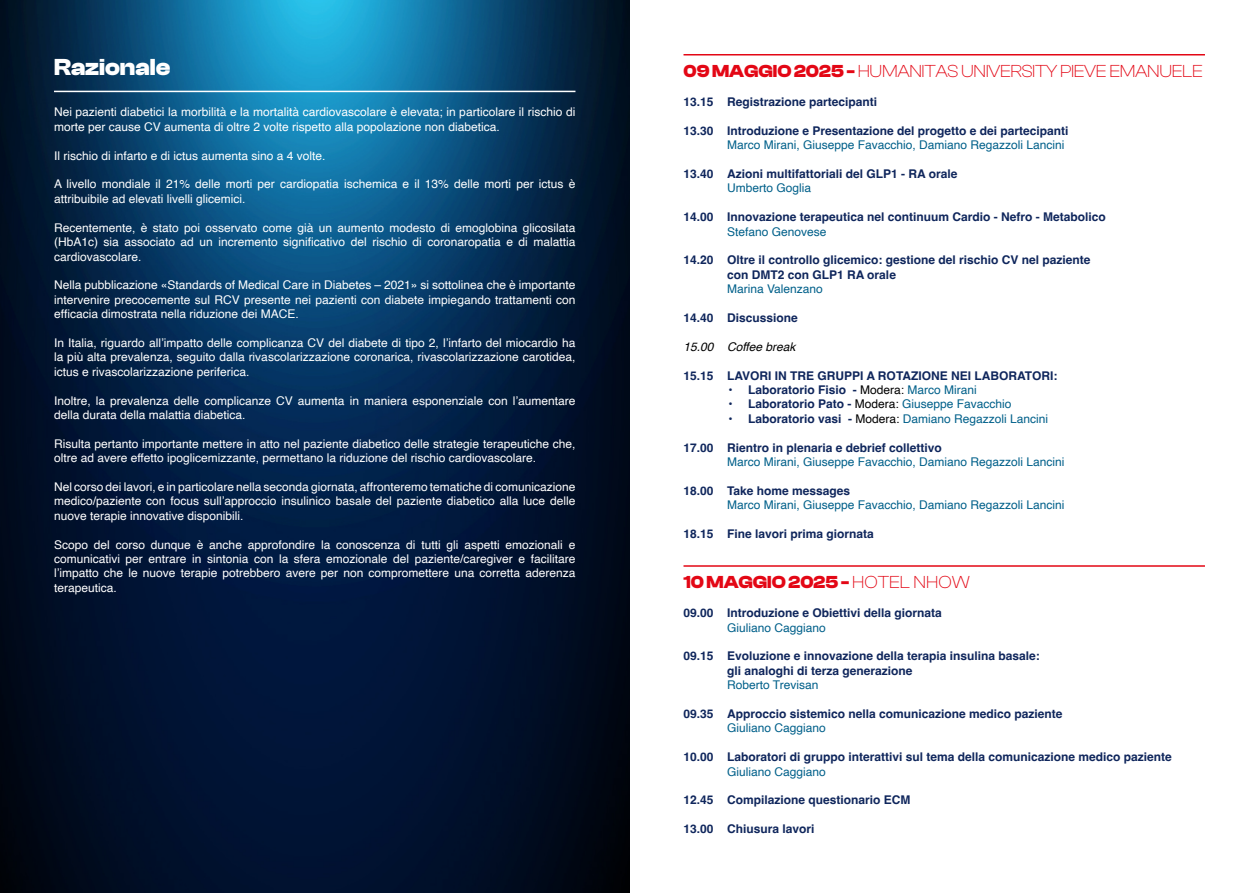
<style>
.page{position:relative;width:1259px;height:893px;background:#fff}
.page>*{position:absolute;margin:0;border:0;box-sizing:border-box;transform-origin:0 0}
.t1{font:700 24px "Clash Display";color:#fff}
.t2{font:300 18px "Clash Display";letter-spacing:-.02em;color:#e30715}
.t3{font:700 18px "Clash Display";color:#e30715}
.t4{font:12px/14.4px "Helvetica";color:#fff;text-align:justify}
.t5{font:700 12px/14.4px "Helvetica";color:#0f265c}
.t6{font:12px "Helvetica";color:#00608a}
.t7{font:italic 12px "Helvetica";color:#000}
.s1{font-weight:700}
.s2{font-weight:400;color:#000}
.s3{font-weight:400;color:#00608a}
.s4{font-weight:700;color:#0f265c}
.s5{color:#000}
.s6{font-weight:300}
</style>
<div class="page">
<img style="left:0;top:0;width:629px;height:893px">
<hr style="left:54px;top:91px;width:521px;height:1px;background:#fff">
<hr style="left:683px;top:54px;width:522px;height:2px;background:#e30715">
<hr style="left:683px;top:565px;width:522px;height:2px;background:#e30715">
<h1 class="t1" style="left:54px;top:54px;width:118px">Razionale</h1>
<h2 class="t2" style="left:683px;top:61px;width:521px"><span class="s1">09 MAGGIO 2025 -</span> HUMANITAS UNIVERSITY PIEVE EMANUELE</h2>
<p class="t5" style="left:683px;top:96px;width:195px">13.15 Registrazione partecipanti</p>
<p class="t5" style="left:683px;top:125px;width:386px">13.30 Introduzione e Presentazione del progetto e dei partecipanti</p>
<p class="t6" style="left:727px;top:136px;width:339px">Marco Mirani, Giuseppe Favacchio, Damiano Regazzoli Lancini</p>
<p class="t5" style="left:683px;top:168px;width:275px">13.40 Azioni multifattoriali del GLP1 - RA orale</p>
<p class="t6" style="left:727px;top:179px;width:86px">Umberto Goglia</p>
<p class="t5" style="left:683px;top:211px;width:424px">14.00 Innovazione terapeutica nel continuum Cardio - Nefro - Metabolico</p>
<p class="t6" style="left:727px;top:222px;width:101px">Stefano Genovese</p>
<p class="t5" style="left:727px;top:254px;width:365px;text-indent:-44px">14.20 Oltre il controllo glicemico: gestione del rischio CV nel paziente con DMT2 con GLP1 RA orale</p>
<p class="t6" style="left:727px;top:280px;width:97px">Marina Valenzano</p>
<p class="t5" style="left:683px;top:312px;width:116px">14.40 Discussione</p>
<p class="t7" style="left:683px;top:337px;width:113px">15.00 Coffee break</p>
<p class="t5" style="left:683px;top:369px;width:375px">15.15 LAVORI IN TRE GRUPPI A ROTAZIONE NEI LABORATORI:</p>
<p class="t5" style="left:728px;top:384px;width:250px">• Laboratorio Fisio - <span class="s2">Modera:</span> <span class="s3">Marco Mirani</span></p>
<p class="t5" style="left:728px;top:398px;width:284px">• Laboratorio Pato - <span class="s2">Modera:</span> <span class="s3">Giuseppe Favacchio</span></p>
<p class="t6" style="left:728px;top:409px;width:321px"><span class="s4">• Laboratorio vasi -</span> <span class="s5">Modera:</span> Damiano Regazzoli Lancini</p>
<p class="t5" style="left:683px;top:441px;width:260px">17.00 Rientro in plenaria e debrief collettivo</p>
<p class="t6" style="left:727px;top:452px;width:339px">Marco Mirani, Giuseppe Favacchio, Damiano Regazzoli Lancini</p>
<p class="t5" style="left:683px;top:485px;width:168px">18.00 Take home messages</p>
<p class="t6" style="left:727px;top:496px;width:339px">Marco Mirani, Giuseppe Favacchio, Damiano Regazzoli Lancini</p>
<p class="t5" style="left:683px;top:528px;width:192px">18.15 Fine lavori prima giornata</p>
<h2 class="t3" style="left:683px;top:572px;width:288px">10 MAGGIO 2025 - <span class="s6">HOTEL NHOW</span></h2>
<p class="t5" style="left:683px;top:607px;width:260px">09.00 Introduzione e Obiettivi della giornata</p>
<p class="t6" style="left:727px;top:618px;width:100px">Giuliano Caggiano</p>
<p class="t5" style="left:727px;top:650px;width:314px;text-indent:-44px">09.15 Evoluzione e innovazione della terapia insulina basale: gli analoghi di terza generazione</p>
<p class="t6" style="left:727px;top:676px;width:93px">Roberto Trevisan</p>
<p class="t5" style="left:683px;top:708px;width:380px">09.35 Approccio sistemico nella comunicazione medico paziente</p>
<p class="t6" style="left:727px;top:719px;width:100px">Giuliano Caggiano</p>
<p class="t5" style="left:683px;top:751px;width:490px">10.00 Laboratori di gruppo interattivi sul tema della comunicazione medico paziente</p>
<p class="t6" style="left:727px;top:762px;width:100px">Giuliano Caggiano</p>
<p class="t5" style="left:683px;top:794px;width:228px">12.45 Compilazione questionario ECM</p>
<p class="t5" style="left:683px;top:823px;width:132px">13.00 Chiusura lavori</p>
<p class="t4" style="left:54px;top:105px;width:523px">Nei pazienti diabetici la morbilità e la mortalità cardiovascolare è elevata; in particolare il rischio di morte per cause CV aumenta di oltre 2 volte rispetto alla popolazione non diabetica.</p>
<p class="t4" style="left:54px;top:149px;width:273px">Il rischio di infarto e di ictus aumenta sino a 4 volte.</p>
<p class="t4" style="left:54px;top:177px;width:523px">A livello mondiale il 21% delle morti per cardiopatia ischemica e il 13% delle morti per ictus è attribuibile ad elevati livelli glicemici.</p>
<p class="t4" style="left:54px;top:221px;width:523px">Recentemente, è stato poi osservato come già un aumento modesto di emoglobina glicosilata (HbA1c) sia associato ad un incremento significativo del rischio di coronaropatia e di malattia cardiovascolare.</p>
<p class="t4" style="left:54px;top:278px;width:523px">Nella pubblicazione «Standards of Medical Care in Diabetes – 2021» si sottolinea che è importante intervenire precocemente sul RCV presente nei pazienti con diabete impiegando trattamenti con efficacia dimostrata nella riduzione dei MACE.</p>
<p class="t4" style="left:54px;top:336px;width:523px">In Italia, riguardo all’impatto delle complicanza CV del diabete di tipo 2, l’infarto del miocardio ha la più alta prevalenza, seguito dalla rivascolarizzazione coronarica, rivascolarizzazione carotidea, ictus e rivascolarizzazione periferica.</p>
<p class="t4" style="left:54px;top:393px;width:523px">Inoltre, la prevalenza delle complicanze CV aumenta in maniera esponenziale con l’aumentare della durata della malattia diabetica.</p>
<p class="t4" style="left:54px;top:437px;width:523px">Risulta pertanto importante mettere in atto nel paziente diabetico delle strategie terapeutiche che, oltre ad avere effetto ipoglicemizzante, permettano la riduzione del rischio cardiovascolare.</p>
<p class="t4" style="left:54px;top:480px;width:523px">Nel corso dei lavori, e in particolare nella seconda giornata, affronteremo tematiche di comunicazione medico/paziente con focus sull’approccio insulinico basale del paziente diabetico alla luce delle nuove terapie innovative disponibili.</p>
<p class="t4" style="left:54px;top:537px;width:523px">Scopo del corso dunque è anche approfondire la conoscenza di tutti gli aspetti emozionali e comunicativi per entrare in sintonia con la sfera emozionale del paziente/caregiver e facilitare l’impatto che le nuove terapie potrebbero avere per non compromettere una corretta aderenza terapeutica.</p>
</div>
